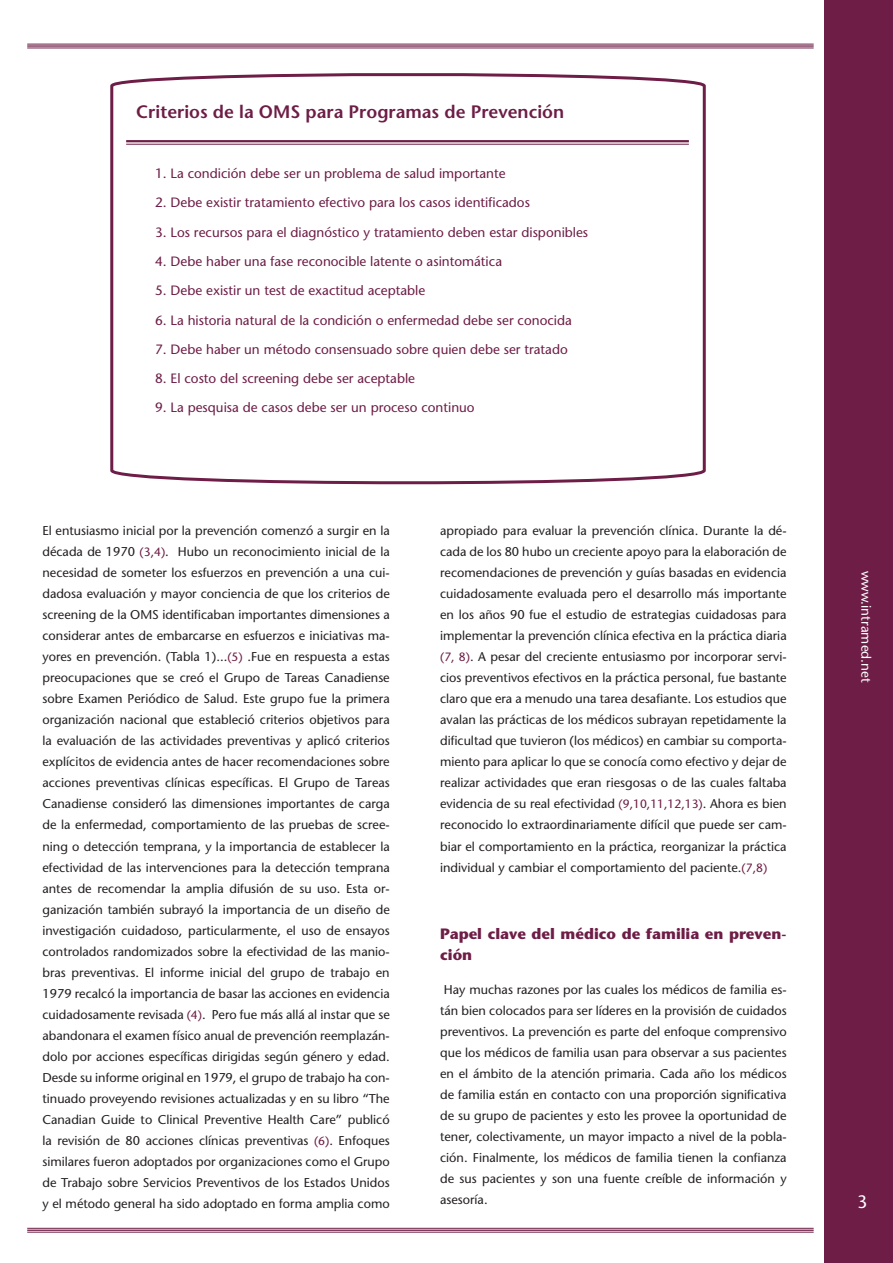
<style>
.page{position:relative;width:893px;height:1263px;background:#fff}
.page>*{position:absolute;margin:0;border:0;box-sizing:border-box;transform-origin:0 0}
.t1{font:600 18px "Stone Sans";color:#6d1d46}
.t2{font:700 15px/21px "Stone Sans";color:#6d1d46}
.t3{font:13.5px "Stone Sans";color:#6d1d46}
.t4{font:13.5px "Stone Sans";color:#fff}
.t5{font:12.75px/21px "Stone Sans";color:#231f20;text-align:justify}
.s1{font-size:12px;color:#6d1d46}
</style>
<div class="page">
<div style="left:825px;top:0;width:68px;height:1263px;background:#6d1d46"></div>
<hr style="left:27px;top:44px;width:787px;height:1px;background:#6d1f46">
<hr style="left:27px;top:45px;width:787px;height:2px;background:#6d1f46">
<hr style="left:27px;top:48px;width:787px;height:1px;background:#6d1f46">
<hr style="left:27px;top:1228px;width:787px;height:1px;background:#6d1f46">
<hr style="left:27px;top:1229px;width:787px;height:2px;background:#6d1f46">
<hr style="left:27px;top:1232px;width:787px;height:1px;background:#6d1f46">
<svg style="left:110px;top:73px;width:596px;height:412px"></svg>
<hr style="left:126px;top:140px;width:563px;height:2px;background:#6d1d46">
<hr style="left:126px;top:144px;width:563px;height:1px;background:#6d1d46">
<h1 class="t1" style="left:136px;top:101px;width:429px">Criterios de la OMS para Programas de Prevención</h1>
<p class="t3" style="left:155px;top:165px;width:352px">1. La condición debe ser un problema de salud importante</p>
<p class="t3" style="left:155px;top:195px;width:376px">2. Debe existir tratamiento efectivo para los casos identificados</p>
<p class="t3" style="left:155px;top:224px;width:435px">3. Los recursos para el diagnóstico y tratamiento deben estar disponibles</p>
<p class="t3" style="left:155px;top:253px;width:348px">4. Debe haber una fase reconocible latente o asintomática</p>
<p class="t3" style="left:155px;top:282px;width:272px">5. Debe existir un test de exactitud aceptable</p>
<p class="t3" style="left:155px;top:312px;width:418px">6. La historia natural de la condición o enfermedad debe ser conocida</p>
<p class="t3" style="left:155px;top:341px;width:414px">7. Debe haber un método consensuado sobre quien debe ser tratado</p>
<p class="t3" style="left:155px;top:370px;width:261px">8. El costo del screening debe ser aceptable</p>
<p class="t3" style="left:155px;top:400px;width:321px">9. La pesquisa de casos debe ser un proceso continuo</p>
<p class="t5" style="left:42px;top:520px;width:349px">El entusiasmo inicial por la prevención comenzó a surgir en la década de 1970 <span class="s1">(3,4)</span>. Hubo un reconocimiento inicial de la necesidad de someter los esfuerzos en prevención a una cui&shy;dadosa evaluación y mayor conciencia de que los criterios de screening de la OMS identificaban importantes dimensiones a considerar antes de embarcarse en esfuerzos e iniciativas ma&shy;yores en prevención. (Tabla 1)...<span class="s1">(5)</span> .Fue en respuesta a estas preocupaciones que se creó el Grupo de Tareas Canadiense sobre Examen Periódico de Salud. Este grupo fue la primera organización nacional que estableció criterios objetivos para la evaluación de las actividades preventivas y aplicó criterios explícitos de evidencia antes de hacer recomendaciones sobre acciones preventivas clínicas específicas. El Grupo de Tareas Canadiense consideró las dimensiones importantes de carga de la enfermedad, comportamiento de las pruebas de scree&shy;ning o detección temprana, y la importancia de establecer la efectividad de las intervenciones para la detección temprana antes de recomendar la amplia difusión de su uso. Esta or&shy;ganización también subrayó la importancia de un diseño de investigación cuidadoso, particularmente, el uso de ensayos controlados randomizados sobre la efectividad de las manio&shy;bras preventivas. El informe inicial del grupo de trabajo en 1979 recalcó la importancia de basar las acciones en evidencia cuidadosamente revisada <span class="s1">(4)</span>. Pero fue más allá al instar que se abandonara el examen físico anual de prevención reemplazán&shy;dolo por acciones específicas dirigidas según género y edad.<br>Desde su informe original en 1979, el grupo de trabajo ha con&shy;tinuado proveyendo revisiones actualizadas y en su libro “The Canadian Guide to Clinical Preventive Health Care” publicó la revisión de 80 acciones clínicas preventivas <span class="s1">(6)</span>. Enfoques similares fueron adoptados por organizaciones como el Grupo de Trabajo sobre Servicios Preventivos de los Estados Unidos y el método general ha sido adoptado en forma amplia como</p>
<p class="t5" style="left:440px;top:520px;width:348px">apropiado para evaluar la prevención clínica. Durante la dé&shy;cada de los 80 hubo un creciente apoyo para la elaboración de recomendaciones de prevención y guías basadas en evidencia cuidadosamente evaluada pero el desarrollo más importante en los años 90 fue el estudio de estrategias cuidadosas para implementar la prevención clínica efectiva en la práctica diaria <span class="s1">(7, 8)</span>. A pesar del creciente entusiasmo por incorporar servi&shy;cios preventivos efectivos en la práctica personal, fue bastante claro que era a menudo una tarea desafiante. Los estudios que avalan las prácticas de los médicos subrayan repetidamente la dificultad que tuvieron (los médicos) en cambiar su comporta&shy;miento para aplicar lo que se conocía como efectivo y dejar de realizar actividades que eran riesgosas o de las cuales faltaba evidencia de su real efectividad <span class="s1">(9,10,11,12,13)</span>. Ahora es bien reconocido lo extraordinariamente difícil que puede ser cam&shy;biar el comportamiento en la práctica, reorganizar la práctica individual y cambiar el comportamiento del paciente.<span class="s1">(7,8)</span></p>
<p class="t2" style="left:440px;top:923px;width:348px">Papel clave del médico de familia en preven&shy;ción</p>
<p class="t5" style="left:440px;top:979px;width:348px">Hay muchas razones por las cuales los médicos de familia es&shy;tán bien colocados para ser líderes en la provisión de cuidados preventivos. La prevención es parte del enfoque comprensivo que los médicos de familia usan para observar a sus pacientes en el ámbito de la atención primaria. Cada año los médicos de familia están en contacto con una proporción significativa de su grupo de pacientes y esto les provee la oportunidad de tener, colectivamente, un mayor impacto a nivel de la pobla&shy;ción. Finalmente, los médicos de familia tienen la confianza de sus pacientes y son una fuente creíble de información y asesoría.</p>
<p class="t4" style="left:874px;top:571px;width:113px;rotate:90deg">www.intramed.net</p>
</div>
